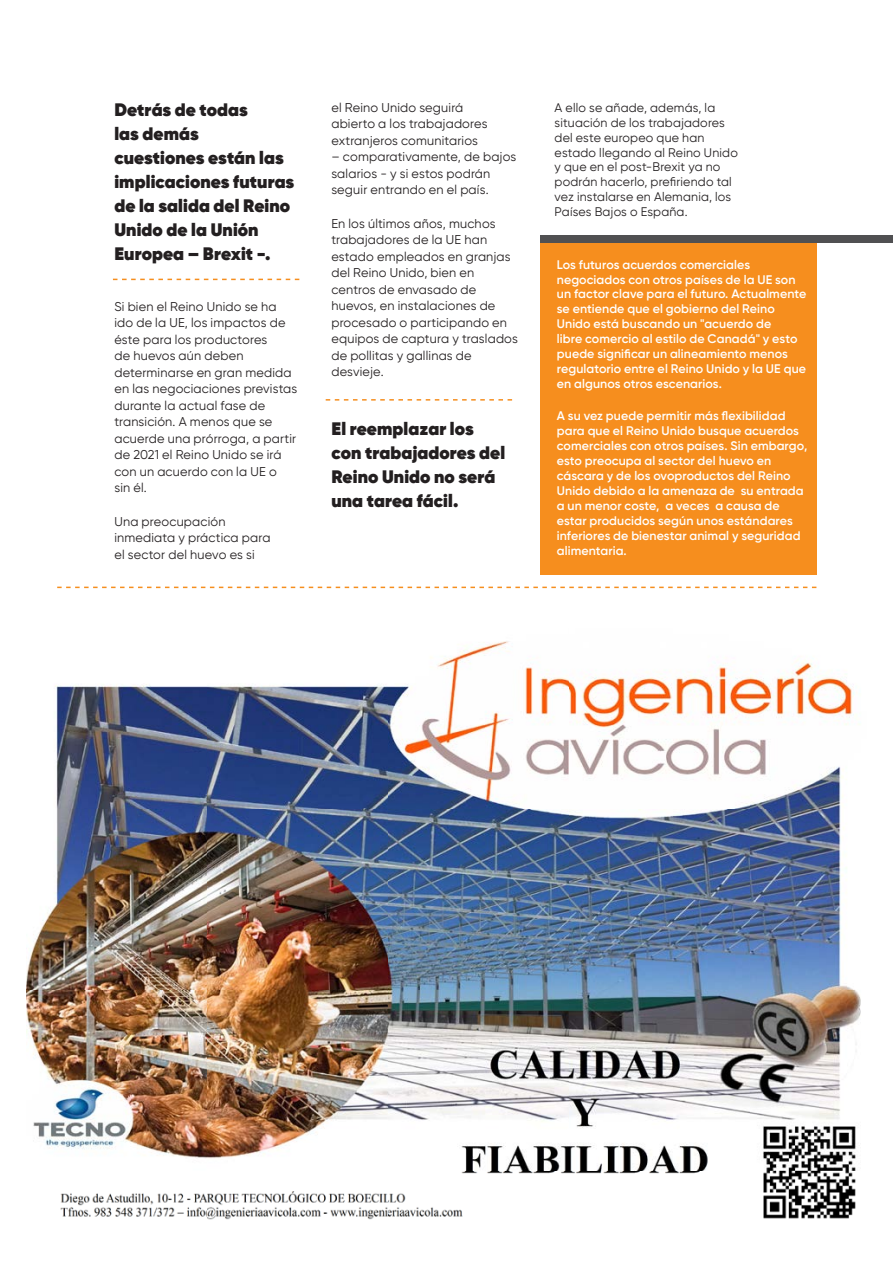
<style>
.page{position:relative;width:893px;height:1263px;background:#fff}
.page>*{position:absolute;margin:0;border:0;box-sizing:border-box;transform-origin:0 0}
.t1{font:800 18px/24px "Gilroy";letter-spacing:.005em;color:#231f20}
.t2{font:12.75px/16.5px "Gilroy";letter-spacing:.015em;color:#231f20}
.t3{font:600 12.45px/15px "Gilroy";letter-spacing:.005em;color:#fff}
.t4{font:12.45px/15px "Gilroy";letter-spacing:.015em;color:#231f20}
</style>
<div class="page">
<div style="left:540px;top:243px;width:277px;height:332px;background:#f68e1e"></div>
<div style="left:540px;top:235px;width:353px;height:8px;background:#505052"></div>
<svg style="left:57px;top:587px;width:759px;height:1px"></svg>
<svg style="left:113px;top:279px;width:186px;height:1px"></svg>
<svg style="left:326px;top:399px;width:186px;height:2px"></svg>
<img style="left:26px;top:641px;width:835px;height:579px">
<h1 class="t1" style="left:114px;top:98px;width:181px">Detrás de todas<br>las demás<br>cuestiones están las implicaciones futuras de la salida del Reino<br>Unido de la Unión<br>Europea – Brexit -.</h1>
<p class="t2" style="left:114px;top:298px;width:184px">Si bien el Reino Unido se ha ido de la UE, los impactos de éste para los productores<br>de huevos aún deben determinarse en gran medida en las negociaciones previstas durante la actual fase de transición. A menos que se acuerde una prórroga, a partir de 2021 el Reino Unido se irá con un acuerdo con la UE o<br>sin él.</p>
<p class="t2" style="left:114px;top:513px;width:158px">Una preocupación inmediata y práctica para el sector del huevo es si</p>
<p class="t2" style="left:331px;top:99px;width:158px">el Reino Unido seguirá abierto a los trabajadores extranjeros comunitarios</p>
<p class="t2" style="left:331px;top:149px;width:186px">– comparativamente, de bajos salarios - y si estos podrán seguir entrando en el país.</p>
<p class="t2" style="left:331px;top:215px;width:188px">En los últimos años, muchos trabajadores de la UE han estado empleados en granjas del Reino Unido, bien en centros de envasado de huevos, en instalaciones de procesado o participando en equipos de captura y traslados de pollitas y gallinas de desvieje.</p>
<h1 class="t1" style="left:331px;top:416px;width:175px">El reemplazar los con trabajadores del<br>Reino Unido no será una tarea fácil.</h1>
<p class="t4" style="left:555px;top:100px;width:185px">A ello se añade, además, la situación de los trabajadores del este europeo que han estado llegando al Reino Unido y que en el post-Brexit ya no podrán hacerlo, prefiriendo tal vez instalarse en Alemania, los<br>Países Bajos o España.</p>
<p class="t3" style="left:557px;top:257px;width:251px">Los futuros acuerdos comerciales negociados con otros países de la UE son un factor clave para el futuro. Actualmente se entiende que el gobierno del Reino Unido está buscando un "acuerdo de<br>libre comercio al estilo de Canadá" y esto puede significar un alineamiento menos regulatorio entre el Reino Unido y la UE que en algunos otros escenarios.</p>
<p class="t3" style="left:557px;top:408px;width:252px">A su vez puede permitir más flexibilidad para que el Reino Unido busque acuerdos comerciales con otros países. Sin embargo, esto preocupa al sector del huevo en cáscara y de los ovoproductos del Reino Unido debido a la amenaza de su entrada a un menor coste, a veces a causa de estar producidos según unos estándares inferiores de bienestar animal y seguridad alimentaria.</p>
</div>
